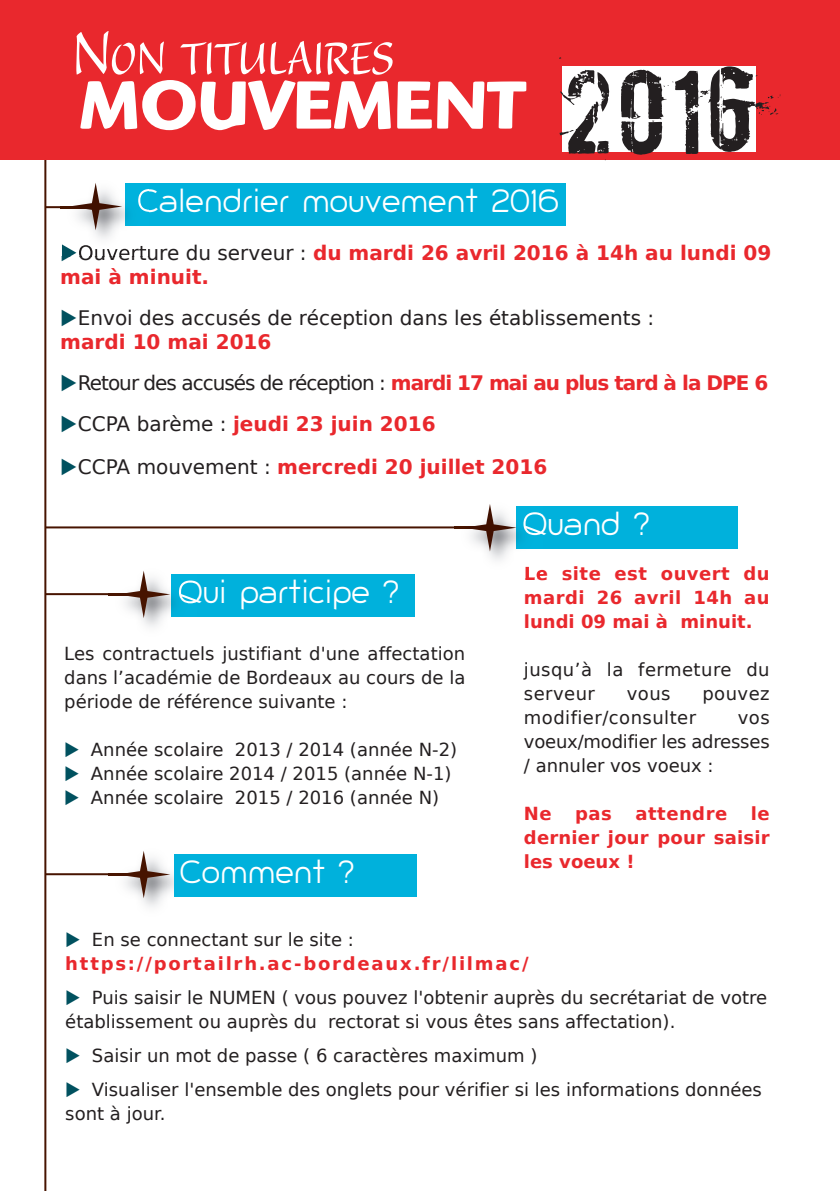
<style>
.page{position:relative;width:840px;height:1191px;background:#fff}
.page>*{position:absolute;margin:0;border:0;box-sizing:border-box;transform-origin:0 0}
.t1{font:700 70px "Highlander";color:#fff}
.t2{font:60px "Balzano";color:#fff}
.t3{font:30px "Giorgio";color:#fff}
.t4{font:700 20px/24px "DejaVu Sans";color:#e9282d}
.t5{font:20px/24px "DejaVu Sans";color:#231f20}
.t6{font:20px "DejaVu Sans";letter-spacing:-.05em;color:#231f20}
.t7{font:18px/24px "DejaVu Sans";color:#231f20;text-align:justify}
.t8{font:700 18px/24px "DejaVu Sans";letter-spacing:.025em;color:#e9282d;text-align:justify}
.t9{font:700 18px/24px "DejaVu Sans";letter-spacing:.1em;color:#e9282d}
.t10{font:18px/24px "DejaVu Sans";letter-spacing:.025em;color:#231f20}
.s1{font-size:80px}
.s2{font-family:"Boycott";font-weight:400;font-size:100px;color:#231f20}
.s3{color:#00515f}
.s4{font-weight:400;color:#231f20}
.s5{font-weight:700;color:#e9282d}
</style>
<div class="page">
<hr style="left:44px;top:127px;width:2px;height:1064px;background:#471400">
<hr style="left:45px;top:206px;width:48px;height:2px;background:#471400">
<div style="left:125px;top:183px;width:440px;height:42px;background:#00b1dc"></div>
<div style="left:172px;top:574px;width:242px;height:42px;background:#00b1dc"></div>
<div style="left:516px;top:506px;width:221px;height:42px;background:#00b1dc"></div>
<div style="left:0;top:0;width:839px;height:160px;background:#e9282d"></div>
<div style="left:562px;top:66px;width:193px;height:86px;background:#fff"></div>
<img style="left:60px;top:206px;width:88px;height:47px">
<img style="left:60px;top:206px;width:9px;height:2px">
<img style="left:125px;top:206px;width:23px;height:19px">
<img style="left:138px;top:189px;width:10px;height:23px">
<img style="left:62px;top:244px;width:14px;height:12px">
<img style="left:79px;top:245px;width:69px;height:11px">
<svg style="left:69px;top:183px;width:53px;height:47px"></svg>
<hr style="left:45px;top:526px;width:452px;height:2px;background:#471400">
<img style="left:454px;top:528px;width:88px;height:32px">
<img style="left:516px;top:527px;width:26px;height:21px">
<img style="left:523px;top:512px;width:19px;height:23px">
<img style="left:525px;top:566px;width:17px;height:11px">
<svg style="left:463px;top:504px;width:53px;height:47px"></svg>
<hr style="left:45px;top:593px;width:106px;height:2px;background:#471400">
<img style="left:108px;top:574px;width:88px;height:53px">
<img style="left:172px;top:574px;width:24px;height:42px">
<img style="left:179px;top:580px;width:17px;height:25px">
<img style="left:108px;top:593px;width:9px;height:2px">
<svg style="left:117px;top:571px;width:53px;height:47px"></svg>
<hr style="left:45px;top:873px;width:106px;height:2px;background:#471400">
<img style="left:108px;top:874px;width:88px;height:33px">
<svg style="left:117px;top:851px;width:53px;height:47px"></svg>
<div style="left:174px;top:854px;width:242px;height:42px;background:#00b1dc"></div>
<h2 class="t2" style="left:72px;top:36px;width:323px"><span class="s1">N</span>ON TITULAIRES</h2>
<h1 class="t1" style="left:79px;top:82px;width:677px">MOUVEMENT <span class="s2">2016</span></h1>
<h3 class="t3" style="left:137px;top:189px;width:423px">Calendrier mouvement 2016</h3>
<p class="t4" style="left:60px;top:241px;width:712px"><span class="s3">◆</span><span class="s4">Ouverture du serveur :</span> du mardi 26 avril 2016 à 14h au lundi 09 mai à minuit.</p>
<p class="t5" style="left:60px;top:306px;width:595px"><span class="s3">◆</span>Envoi des accusés de réception dans les établissements : <span class="s5">mardi 10 mai 2016</span></p>
<p class="t6" style="left:60px;top:371px;width:709px"><span class="s3">◆</span>Retour des accusés de réception : <span class="s5">mardi 17 mai au plus tard à la dPe 6</span></p>
<p class="t4" style="left:60px;top:412px;width:377px"><span class="s3">◆</span><span class="s4">CCPA barème :</span> jeudi 23 juin 2016</p>
<p class="t4" style="left:60px;top:454px;width:488px"><span class="s3">◆</span><span class="s4">CCPA mouvement :</span> mercredi 20 juillet 2016</p>
<h3 class="t3" style="left:178px;top:580px;width:223px">Qui participe ?</h3>
<p class="t7" style="left:64px;top:642px;width:402px">Les contractuels justifiant d'une affectation dans l’académie de Bordeaux au cours de la période de référence suivante :</p>
<p class="t7" style="left:64px;top:738px;width:394px"><span class="s3">◆</span> Année scolaire 2013 / 2014 (année N-2)</p>
<p class="t7" style="left:64px;top:762px;width:388px"><span class="s3">◆</span> Année scolaire 2014 / 2015 (année N-1)</p>
<p class="t7" style="left:64px;top:786px;width:376px"><span class="s3">◆</span> Année scolaire 2015 / 2016 (année N)</p>
<h3 class="t3" style="left:180px;top:860px;width:176px">Comment ?</h3>
<h3 class="t3" style="left:522px;top:512px;width:129px">Quand ?</h3>
<p class="t8" style="left:523px;top:562px;width:247px">Le site est ouvert du mardi 26 avril 14h au lundi 09 mai à minuit.</p>
<p class="t10" style="left:523px;top:658px;width:247px">jusqu’à la fermeture du serveur</p>
<p class="t7" style="left:626px;top:682px;width:45px">vous</p>
<p class="t7" style="left:702px;top:682px;width:69px">pouvez</p>
<p class="t10" style="left:523px;top:706px;width:174px">modifier/consulter</p>
<p class="t7" style="left:523px;top:706px;width:247px;text-indent:214px">vos voeux/modifier les adresses / annuler vos voeux :</p>
<p class="t8" style="left:523px;top:802px;width:29px">Ne</p>
<p class="t8" style="left:575px;top:802px;width:38px">pas</p>
<p class="t8" style="left:635px;top:802px;width:93px">attendre</p>
<p class="t8" style="left:523px;top:802px;width:247px;text-indent:227px">le dernier jour pour saisir les voeux !</p>
<p class="t9" style="left:65px;top:927px;width:464px"><span class="s3">◆</span> <span class="s4">En se connectant sur le site : </span>https://portailrh.ac-bordeaux.fr/lilmac/</p>
<p class="t7" style="left:65px;top:985px;width:703px"><span class="s3">◆</span> Puis saisir le NUMEN ( vous pouvez l'obtenir auprès du secrétariat de votre établissement ou auprès du rectorat si vous êtes sans affectation).</p>
<p class="t7" style="left:65px;top:1043px;width:473px"><span class="s3">◆</span> Saisir un mot de passe ( 6 caractères maximum )</p>
<p class="t7" style="left:65px;top:1077px;width:697px"><span class="s3">◆</span> Visualiser l'ensemble des onglets pour vérifier si les informations données sont à jour.</p>
</div>
